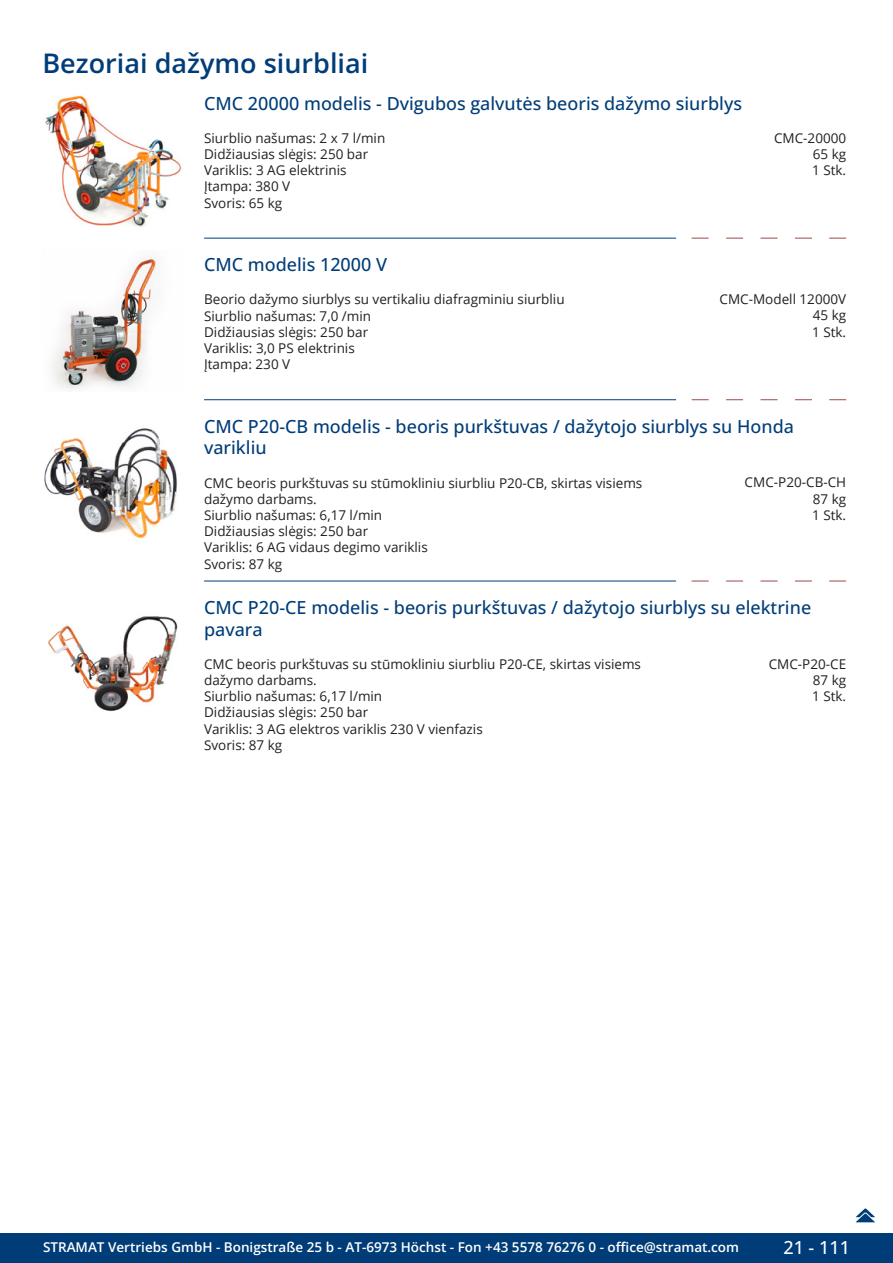
<style>
.page{position:relative;width:893px;height:1263px;background:#fff}
.page>*{position:absolute;margin:0;border:0;box-sizing:border-box;transform-origin:0 0}
.GruppeName{font:600 27px "Open Sans";color:#003d78}
.ArtikelName{font:500 18px/21.6px "Open Sans";color:#003d78}
.t1{font:500 18px "Open Sans";color:#fff}
.Beschreibung{font:13.5px/16.2px "Open Sans";color:#231f20}
.t2{font:600 13.5px "Open Sans";color:#fff}
.ArtikelNummer{font:13.5px "Open Sans";color:#231f20}
</style>
<div class="page">
<div style="left:0;top:1233px;width:893px;height:30px;background:#003d78"></div>
<img style="left:45px;top:95px;width:137px;height:133px">
<img style="left:52px;top:256px;width:108px;height:133px">
<svg style="left:692px;top:238px;width:17px;height:1px"></svg>
<svg style="left:726px;top:238px;width:17px;height:1px"></svg>
<svg style="left:760px;top:238px;width:17px;height:1px"></svg>
<svg style="left:795px;top:238px;width:17px;height:1px"></svg>
<svg style="left:829px;top:238px;width:17px;height:1px"></svg>
<hr style="left:204px;top:238px;width:472px;height:1px;background:#003d78">
<img style="left:44px;top:428px;width:133px;height:111px">
<svg style="left:692px;top:399px;width:17px;height:1px"></svg>
<svg style="left:726px;top:399px;width:17px;height:1px"></svg>
<svg style="left:760px;top:399px;width:17px;height:1px"></svg>
<svg style="left:795px;top:399px;width:17px;height:1px"></svg>
<svg style="left:829px;top:399px;width:17px;height:1px"></svg>
<hr style="left:204px;top:399px;width:472px;height:1px;background:#003d78">
<img style="left:48px;top:616px;width:130px;height:96px">
<svg style="left:692px;top:581px;width:17px;height:1px"></svg>
<svg style="left:726px;top:581px;width:17px;height:1px"></svg>
<svg style="left:760px;top:581px;width:17px;height:1px"></svg>
<svg style="left:795px;top:581px;width:17px;height:1px"></svg>
<svg style="left:829px;top:581px;width:17px;height:1px"></svg>
<hr style="left:204px;top:581px;width:472px;height:1px;background:#003d78">
<svg style="left:855px;top:1208px;width:21px;height:15px"></svg>
<p class="GruppeName" style="left:43px;top:44px;width:327px">Bezoriai dažymo siurbliai</p>
<p class="ArtikelName" style="left:204px;top:92px;width:539px">CMC 20000 modelis - Dvigubos galvutės beoris dažymo siurblys</p>
<p class="Beschreibung" style="left:204px;top:129px;width:183px">Siurblio našumas: 2 x 7 l/min<br>Didžiausias slėgis: 250 bar<br>Variklis: 3 AG elektrinis<br>Įtampa: 380 V<br>Svoris: 65 kg</p>
<p class="ArtikelNummer" style="left:774px;top:128px;width:74px">CMC-20000</p>
<p class="ArtikelNummer" style="left:813px;top:145px;width:35px">65 kg</p>
<p class="ArtikelNummer" style="left:812px;top:161px;width:36px">1 Stk.</p>
<p class="ArtikelName" style="left:204px;top:253px;width:185px">CMC modelis 12000 V</p>
<p class="Beschreibung" style="left:204px;top:291px;width:362px">Beorio dažymo siurblys su vertikaliu diafragminiu siurbliu<br>Siurblio našumas: 7,0 /min<br>Didžiausias slėgis: 250 bar<br>Variklis: 3,0 PS elektrinis<br>Įtampa: 230 V</p>
<p class="ArtikelNummer" style="left:719px;top:290px;width:128px">CMC-Modell 12000V</p>
<p class="ArtikelNummer" style="left:813px;top:306px;width:35px">45 kg</p>
<p class="ArtikelNummer" style="left:812px;top:322px;width:36px">1 Stk.</p>
<p class="ArtikelName" style="left:204px;top:415px;width:591px">CMC P20-CB modelis - beoris purkštuvas / dažytojo siurblys su Honda varikliu</p>
<p class="Beschreibung" style="left:204px;top:474px;width:440px">CMC beoris purkštuvas su stūmokliniu siurbliu P20-CB, skirtas visiems dažymo darbams.<br>Siurblio našumas: 6,17 l/min<br>Didžiausias slėgis: 250 bar<br>Variklis: 6 AG vidaus degimo variklis<br>Svoris: 87 kg</p>
<p class="ArtikelNummer" style="left:745px;top:473px;width:103px">CMC-P20-CB-CH</p>
<p class="ArtikelNummer" style="left:813px;top:489px;width:35px">87 kg</p>
<p class="ArtikelNummer" style="left:812px;top:506px;width:36px">1 Stk.</p>
<p class="ArtikelName" style="left:204px;top:596px;width:609px">CMC P20-CE modelis - beoris purkštuvas / dažytojo siurblys su elektrine pavara</p>
<p class="Beschreibung" style="left:204px;top:655px;width:438px">CMC beoris purkštuvas su stūmokliniu siurbliu P20-CE, skirtas visiems dažymo darbams.<br>Siurblio našumas: 6,17 l/min<br>Didžiausias slėgis: 250 bar<br>Variklis: 3 AG elektros variklis 230 V vienfazis<br>Svoris: 87 kg</p>
<p class="ArtikelNummer" style="left:769px;top:654px;width:79px">CMC-P20-CE</p>
<p class="ArtikelNummer" style="left:813px;top:671px;width:35px">87 kg</p>
<p class="ArtikelNummer" style="left:812px;top:687px;width:36px">1 Stk.</p>
<p class="t2" style="left:43px;top:1238px;width:698px">STRAMAT Vertriebs GmbH - Bonigstraße 25 b - AT-6973 Höchst - Fon +43 5578 76276 0 - office@stramat.com</p>
<h2 class="t1" style="left:783px;top:1234px;width:68px">21 - 111</h2>
</div>
